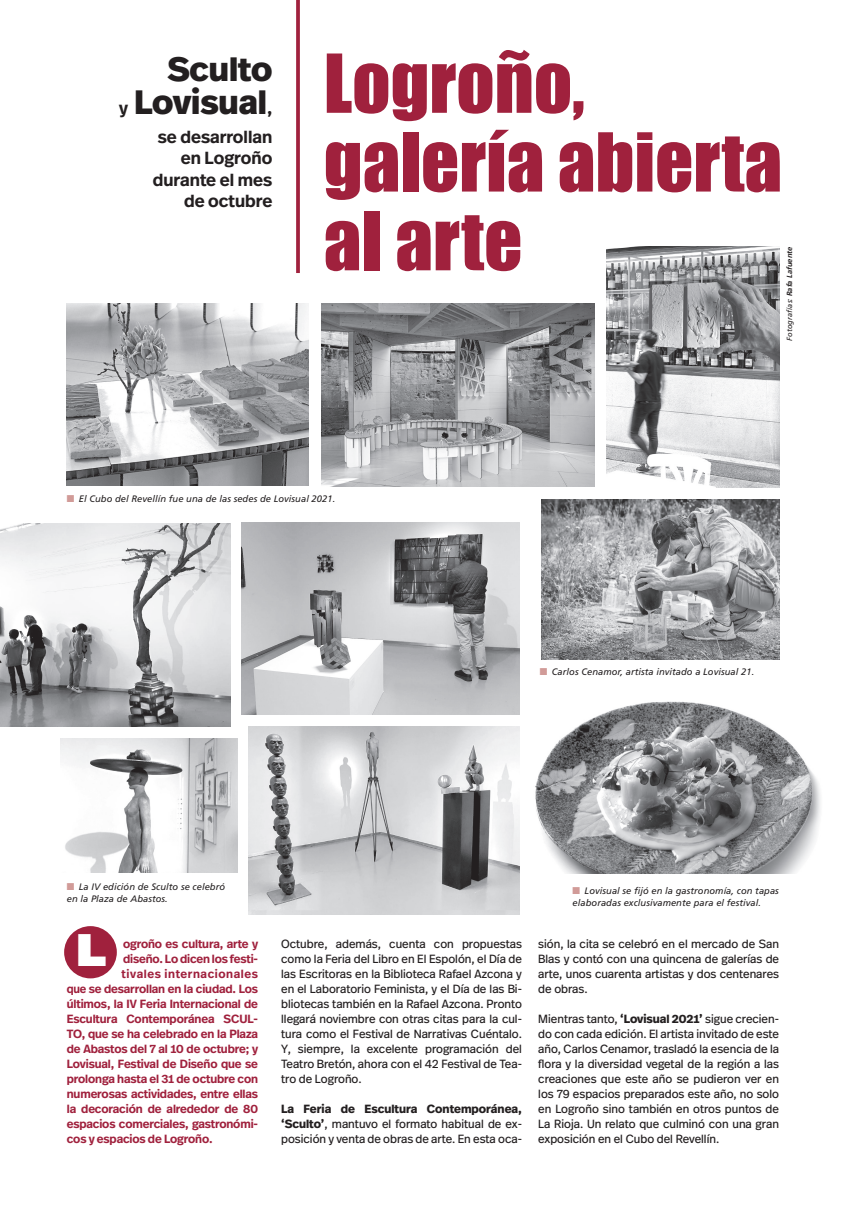
<style>
.page{position:relative;width:847px;height:1205px;background:#fff}
.page>*{position:absolute;margin:0;border:0;box-sizing:border-box;transform-origin:0 0}
.t1{font:75px/78.8px "Impact";color:#a0213d}
.t2{font:900 45.75px "Frutiger LT Std";color:#fff}
.t3{font:800 33.75px/33.8px "Real Head Pro";color:#231f20;text-align:right}
.t4{font:600 17.5px/21.2px "Real Head Pro";color:#231f20;text-align:right}
.t5{font:11.88px/15px "Real Head Pro";color:#231f20;text-align:justify}
.t6{font:600 11.88px "Real Head Pro";letter-spacing:-.01em;color:#a0213d}
.t7{font:600 11.88px "Real Head Pro";letter-spacing:-.01em;color:#a0213d;scale:.96 1}
.t8{font:600 11.88px "Real Head Pro";letter-spacing:.05em;color:#a0213d}
.t9{font:italic 9.38px/12.1px "Frutiger LT Std";letter-spacing:.005em;color:#231f20}
.t10{font:italic 7.5px "Frutiger LT Std";letter-spacing:.005em;color:#231f20}
.s1{font-weight:600;font-size:17.5px}
.s2{font-weight:700}
.s3{color:#d19b98}
</style>
<div class="page">
<div style="left:64px;top:926px;width:53px;height:52px;background:#a0213d;border-radius:50%"></div>
<svg style="left:296px;top:0;width:4px;height:273px"></svg>
<img style="left:248px;top:726px;width:271px;height:188px">
<img style="left:535px;top:701px;width:286px;height:172px">
<img style="left:542px;top:499px;width:237px;height:160px">
<img style="left:0;top:523px;width:231px;height:203px">
<img style="left:242px;top:522px;width:277px;height:192px">
<img style="left:321px;top:303px;width:274px;height:183px">
<img style="left:67px;top:303px;width:241px;height:183px">
<img style="left:606px;top:247px;width:174px;height:240px">
<img style="left:61px;top:738px;width:177px;height:134px">
<h3 class="t3" style="left:119px;top:51px;width:155px">Sculto<br><span class="s1">y</span> Lovisual<span class="s1">,</span></h3>
<h3 class="t4" style="left:153px;top:126px;width:121px">se desarrollan en Logroño durante el mes de octubre</h3>
<h1 class="t1" style="left:324px;top:42px;width:460px">Logroño, galería abierta al arte</h1>
<p class="t10" style="left:785px;top:341px;width:95px;rotate:-90deg">Fotografías: <span class="s2">Rafa Lafuente</span></p>
<p class="t9" style="left:67px;top:493px;width:270px"><span class="s3">■</span> El Cubo del Revellín fue una de las sedes de Lovisual 2021.</p>
<p class="t9" style="left:540px;top:665px;width:216px"><span class="s3">■</span> Carlos Cenamor, artista invitado a Lovisual 21.</p>
<p class="t9" style="left:67px;top:881px;width:160px"><span class="s3">■</span> La IV edición de Sculto se celebró en la Plaza de Abastos.</p>
<p class="t9" style="left:573px;top:884px;width:208px"><span class="s3">■</span> Lovisual se fijó en la gastronomía, con tapas elaboradas exclusivamente para el festival.</p>
<h2 class="t2" style="left:76px;top:922px;width:32px">L</h2>
<p class="t6" style="left:123px;top:935px;width:136px">ogroño es cultura, arte y</p>
<p class="t6" style="left:123px;top:950px;width:136px">diseño. Lo dicen los festi-</p>
<p class="t8" style="left:122px;top:965px;width:138px">tivales internacionales</p>
<p class="t7" style="left:67px;top:980px;width:201px">que se desarrollan en la ciudad. Los</p>
<p class="t6" style="left:67px;top:995px;width:193px">últimos, la IV Feria Internacional de</p>
<p class="t6" style="left:67px;top:1010px;width:193px">Escultura Contemporánea SCUL-</p>
<p class="t6" style="left:67px;top:1025px;width:193px">TO, que se ha celebrado en la Plaza</p>
<p class="t6" style="left:67px;top:1040px;width:193px">de Abastos del 7 al 10 de octubre; y</p>
<p class="t6" style="left:67px;top:1055px;width:193px">Lovisual, Festival de Diseño que se</p>
<p class="t6" style="left:67px;top:1070px;width:193px">prolonga hasta el 31 de octubre con</p>
<p class="t6" style="left:67px;top:1085px;width:193px">numerosas actividades, entre ellas</p>
<p class="t6" style="left:67px;top:1100px;width:193px">la decoración de alrededor de 80</p>
<p class="t6" style="left:67px;top:1115px;width:193px">espacios comerciales, gastronómi-</p>
<p class="t6" style="left:67px;top:1130px;width:147px">cos y espacios de Logroño.</p>
<p class="t5" style="left:281px;top:936px;width:242px">Octubre, además, cuenta con propuestas como la Feria del Libro en El Espolón, el Día de las Escritoras en la Biblioteca Rafael Azcona y en el Laboratorio Feminista, y el Día de las Bi&shy;bliotecas también en la Rafael Azcona. Pronto llegará noviembre con otras citas para la cul&shy;tura como el Festival de Narrativas Cuéntalo.<br>Y, siempre, la excelente programación del Teatro Bretón, ahora con el 42 Festival de Tea&shy;tro de Logroño.</p>
<p class="t5" style="left:281px;top:1101px;width:242px"><span class="s2">La Feria de Escultura Contemporánea, ‘Sculto’</span>, mantuvo el formato habitual de ex&shy;posición y venta de obras de arte. En esta oca-</p>
<p class="t5" style="left:538px;top:936px;width:242px">sión, la cita se celebró en el mercado de San Blas y contó con una quincena de galerías de arte, unos cuarenta artistas y dos centenares de obras.</p>
<p class="t5" style="left:538px;top:1011px;width:242px">Mientras tanto, <span class="s2">‘Lovisual 2021’</span> sigue crecien&shy;do con cada edición. El artista invitado de este año, Carlos Cenamor, trasladó la esencia de la flora y la diversidad vegetal de la región a las creaciones que este año se pudieron ver en los 79 espacios preparados este año, no solo en Logroño sino también en otros puntos de La Rioja. Un relato que culminó con una gran exposición en el Cubo del Revellín.</p>
</div>
